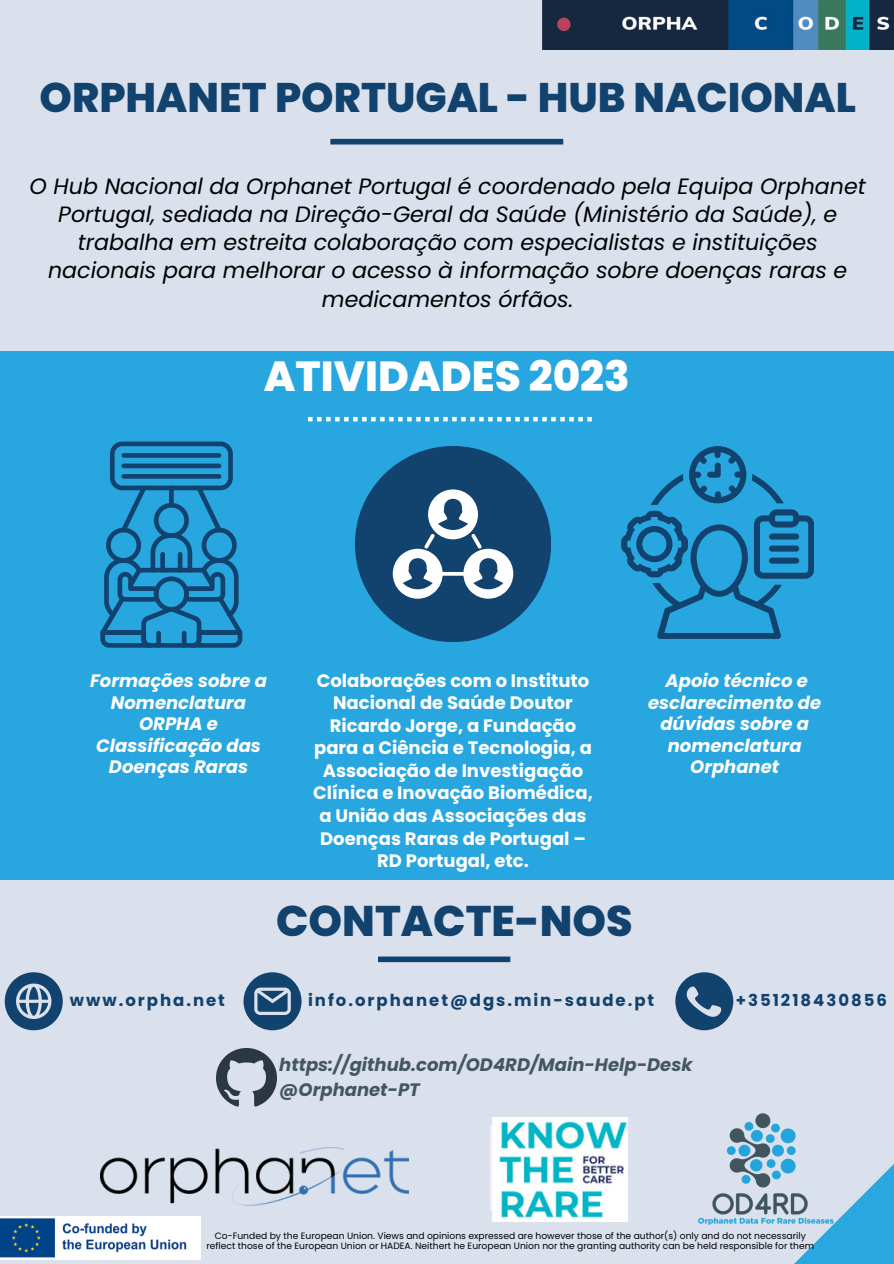
<style>
.page{position:relative;width:894px;height:1264px;background:#fff}
.page>*{position:absolute;margin:0;border:0;box-sizing:border-box;transform-origin:0 0}
.t1{font:800 42.75px "Poppins";color:#12426e}
.t2{font:800 42px "Poppins";color:#fff}
.t3{font:800 41.25px "Poppins";color:#12426e}
.t4{font:italic 22.2px/28.2px "Poppins";color:#000;text-align:center}
.t5{font:700 18px/22.5px "Poppins";color:#fff;text-align:center}
.t6{font:italic 700 18px/21.3px "Poppins";color:#fff;text-align:center}
.t7{font:italic 700 18px/24.8px "Poppins";color:#445761}
.t8{font:700 16.5px "Poppins";letter-spacing:.12em;color:#12426e}
.t9{font:9.15px/10.6px "Poppins";color:#000;text-align:center}
</style>
<div class="page">
<div style="left:0;top:0;width:893px;height:1263px;background:#dae1ed"></div>
<div style="left:330px;top:139px;width:233px;height:5px;background:#12426e"></div>
<div style="left:378px;top:956px;width:132px;height:6px;background:#12426e"></div>
<div style="left:0;top:351px;width:893px;height:528px;background:#27a6df"></div>
<svg style="left:675px;top:972px;width:58px;height:58px"></svg>
<svg style="left:243px;top:972px;width:58px;height:58px"></svg>
<svg style="left:5px;top:972px;width:58px;height:58px"></svg>
<svg style="left:795px;top:1165px;width:98px;height:98px;fill:#29a7df"></svg>
<svg style="left:100px;top:441px;width:142px;height:206px"></svg>
<div style="left:121px;top:453px;width:100px;height:5px;background:#12426e;border-radius:2px"></div>
<div style="left:121px;top:463px;width:100px;height:5px;background:#12426e;border-radius:2px"></div>
<hr style="left:121px;top:474px;width:100px;height:4px;background:#12426e;border-radius:2px">
<img style="left:698px;top:1113px;width:135px;height:113px">
<svg style="left:621px;top:446px;width:192px;height:192px"></svg>
<svg style="left:308px;top:417px;width:283px;height:4px"></svg>
<img style="left:216px;top:1048px;width:60px;height:59px">
<div style="left:355px;top:446px;width:195px;height:196px;background:#12426e;border-radius:50%"></div>
<svg style="left:392px;top:489px;width:121px;height:109px"></svg>
<img style="left:100px;top:1147px;width:308px;height:57px">
<img style="left:490px;top:1117px;width:137px;height:104px">
<img style="left:542px;top:0;width:351px;height:50px">
<img style="left:0;top:1216px;width:200px;height:43px">
<h1 class="t3" style="left:40px;top:68px;width:817px">ORPHANET PORTUGAL - HUB NACIONAL</h1>
<p class="t4" style="left:30px;top:172px;width:837px">O Hub Nacional da Orphanet Portugal é coordenado pela Equipa Orphanet Portugal, sediada na Direção-Geral da Saúde (Ministério da Saúde), e trabalha em estreita colaboração com especialistas e instituições nacionais para melhorar o acesso à informação sobre doenças raras e medicamentos órfãos.</p>
<p class="t2" style="left:264px;top:346px;width:367px">ATIVIDADES 2023</p>
<p class="t5" style="left:313px;top:669px;width:281px">Colaborações com o Instituto<br>Nacional de Saúde Doutor<br>Ricardo Jorge, a Fundação para a Ciência e Tecnologia, a<br>Associação de Investigação<br>Clínica e Inovação Biomédica, a União das Associações das<br>Doenças Raras de Portugal –<br>RD Portugal, etc.</p>
<h2 class="t6" style="left:90px;top:670px;width:178px">Formações sobre a<br>Nomenclatura<br>ORPHA e<br>Classificação das<br>Doenças Raras</h2>
<h1 class="t6" style="left:648px;top:670px;width:175px">Apoio técnico e esclarecimento de dúvidas sobre a nomenclatura<br>Orphanet</h1>
<p class="t1" style="left:276px;top:891px;width:358px">CONTACTE-NOS</p>
<p class="t8" style="left:70px;top:988px;width:156px">www.orpha.net</p>
<p class="t8" style="left:308px;top:988px;width:347px">info.orphanet@dgs.min-saude.pt</p>
<h3 class="t7" style="left:279px;top:1052px;width:414px">https://github.com/OD4RD/Main-Help-Desk @Orphanet-PT</h3>
<h3 class="t8" style="left:735px;top:988px;width:153px">+351218430856</h3>
<h3 class="t9" style="left:206px;top:1229px;width:609px">Co-Funded by the European Union. Views and opinions expressed are however those of the author(s) only and do not necessarily reflect those of the European Union or HADEA. Neithert he European Union nor the granting authority can be held responsible for them</h3>
</div>
